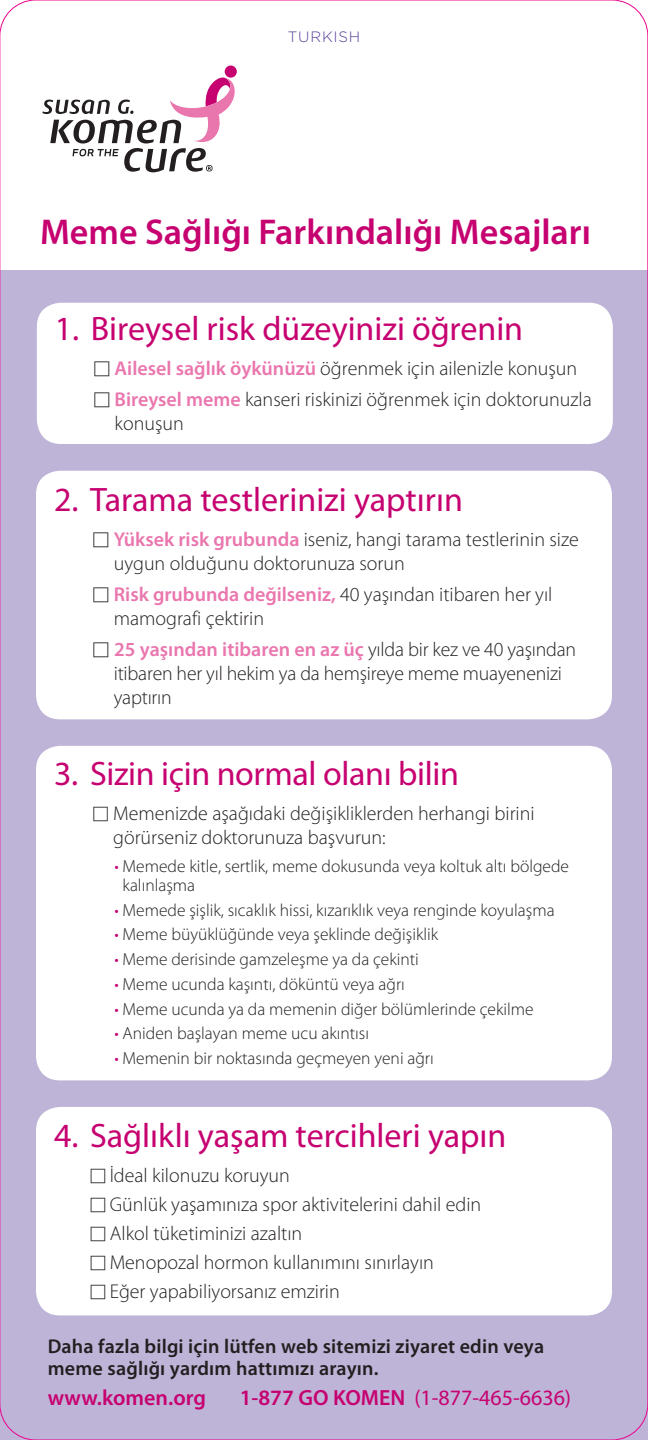
<style>
.page{position:relative;width:648px;height:1440px;background:#fff}
.page>*{position:absolute;margin:0;border:0;box-sizing:border-box;transform-origin:0 0}
.t1{font:600 36px "Myriad Pro";color:#c60170}
.t2{font:34px "Myriad Pro";color:#c60170}
.t3{font:22px "Myriad Pro";color:#c60170}
.t4{font:600 22px "Myriad Pro";color:#c60170}
.t5{font:300 20px/24px "Myriad Pro";color:#231f20}
.t6{font:600 20px/22px "Myriad Pro";letter-spacing:.01em;color:#231f20}
.t7{font:300 17.6px/19px "Myriad Pro";color:#231f20}
.t8{font:300 15px "Gotham";letter-spacing:.05em;color:#593f99}
.s1{font-family:"Commercial Pi BT";font-weight:400;font-size:18.4px}
.s2{font-weight:600;color:#ea76ae}
.s3{font-family:"Commercial Pi BT";font-weight:400;font-size:18px}
.s4{color:#c60170}
.s5{font-weight:600}
</style>
<div class="page">
<div style="left:0;top:271px;width:648px;height:1169px;background:#beb4d8"></div>
<svg style="left:42px;top:66px;width:195px;height:106px"></svg>
<div style="left:36px;top:746px;width:576px;height:334px;background:#fff;border-radius:24px"></div>
<div style="left:36px;top:1107px;width:576px;height:208px;background:#fff;border-radius:24px"></div>
<div style="left:37px;top:303px;width:576px;height:141px;background:#fff;border-radius:24px"></div>
<div style="left:36px;top:471px;width:576px;height:248px;background:#fff;border-radius:24px"></div>
<p class="t8" style="left:288px;top:29px;width:74px">TURKISH</p>
<p class="t1" style="left:40px;top:209px;width:552px">Meme Sağlığı Farkındalığı Mesajları</p>
<p class="t2" style="left:55px;top:308px;width:470px">1. Bireysel risk düzeyinizi öğrenin</p>
<p class="t5" style="left:94px;top:356px;width:485px"><span class="s1">9</span> <span class="s2">Ailesel sağlık öykünüzü</span> öğrenmek için ailenizle konuşun</p>
<p class="t5" style="left:115px;top:387px;width:479px;text-indent:-21px"><span class="s1">9</span> <span class="s2">Bireysel meme</span> kanseri riskinizi öğrenmek için doktorunuzla konuşun</p>
<p class="t2" style="left:54px;top:479px;width:410px">2. Tarama testlerinizi yaptırın</p>
<p class="t5" style="left:114px;top:527px;width:467px;text-indent:-21px"><span class="s1">9</span> <span class="s2">Yüksek risk grubunda</span> iseniz, hangi tarama testlerinin size uygun olduğunu doktorunuza sorun</p>
<p class="t5" style="left:114px;top:582px;width:440px;text-indent:-21px"><span class="s1">9</span> <span class="s2">Risk grubunda değilseniz,</span> 40 yaşından itibaren her yıl mamografi çektirin</p>
<p class="t5" style="left:114px;top:637px;width:464px;text-indent:-21px"><span class="s1">9</span> <span class="s2">25 yaşından itibaren en az üç</span> yılda bir kez ve 40 yaşından itibaren her yıl hekim ya da hemşireye meme muayenenizi yaptırın</p>
<p class="t2" style="left:54px;top:753px;width:407px">3. Sizin için normal olanı bilin</p>
<p class="t5" style="left:113px;top:801px;width:423px;text-indent:-20px"><span class="s3">9</span> Memenizde aşağıdaki değişikliklerden herhangi birini görürseniz doktorunuza başvurun:</p>
<p class="t7" style="left:123px;top:856px;width:448px;text-indent:-8px"><span class="s4">•</span> Memede kitle, sertlik, meme dokusunda veya koltuk altı bölgede kalınlaşma</p>
<p class="t7" style="left:114px;top:900px;width:442px"><span class="s4">•</span> Memede şişlik, sıcaklık hissi, kızarıklık veya renginde koyulaşma</p>
<p class="t7" style="left:114px;top:925px;width:325px"><span class="s4">•</span> Meme büyüklüğünde veya şeklinde değişiklik</p>
<p class="t7" style="left:114px;top:950px;width:306px"><span class="s4">•</span> Meme derisinde gamzeleşme ya da çekinti</p>
<p class="t7" style="left:114px;top:974px;width:292px"><span class="s4">•</span> Meme ucunda kaşıntı, döküntü veya ağrı</p>
<p class="t7" style="left:114px;top:999px;width:421px"><span class="s4">•</span> Meme ucunda ya da memenin diğer bölümlerinde çekilme</p>
<p class="t7" style="left:114px;top:1024px;width:256px"><span class="s4">•</span> Aniden başlayan meme ucu akıntısı</p>
<p class="t7" style="left:114px;top:1049px;width:321px"><span class="s4">•</span> Memenin bir noktasında geçmeyen yeni ağrı</p>
<p class="t2" style="left:54px;top:1115px;width:454px">4. Sağlıklı yaşam tercihleri yapın</p>
<p class="t5" style="left:90px;top:1163px;width:201px"><span class="s3">9</span> İdeal kilonuzu koruyun</p>
<p class="t5" style="left:90px;top:1192px;width:393px"><span class="s3">9</span> Günlük yaşamınıza spor aktivitelerini dahil edin</p>
<p class="t5" style="left:90px;top:1221px;width:214px"><span class="s3">9</span> Alkol tüketiminizi azaltın</p>
<p class="t5" style="left:90px;top:1250px;width:346px"><span class="s3">9</span> Menopozal hormon kullanımını sınırlayın</p>
<p class="t5" style="left:90px;top:1279px;width:251px"><span class="s3">9</span> Eğer yapabiliyorsanız emzirin</p>
<p class="t6" style="left:48px;top:1335px;width:498px">Daha fazla bilgi için lütfen web sitemizi ziyaret edin veya meme sağlığı yardım hattımızı arayın.</p>
<p class="t4" style="left:48px;top:1384px;width:160px">www.komen.org</p>
<p class="t3" style="left:240px;top:1384px;width:333px"><span class="s5">1-877 GO KOMEN</span> (1-877-465-6636)</p>
</div>
